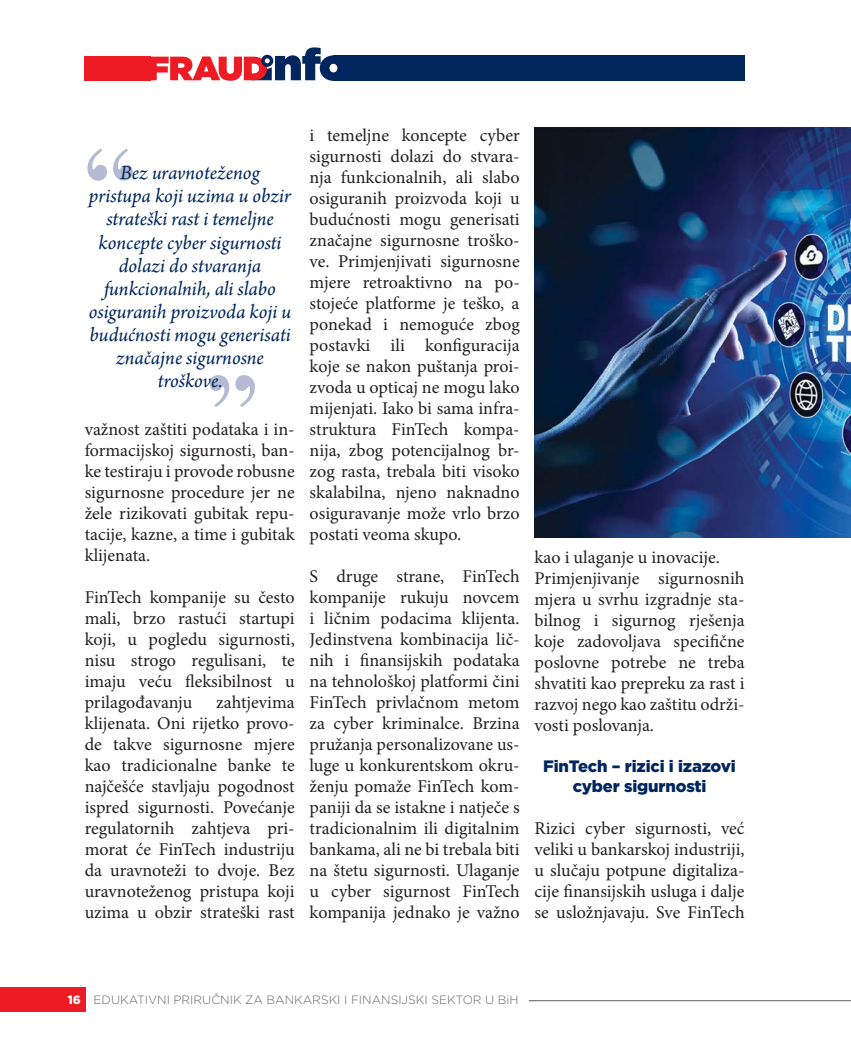
<style>
.page{position:relative;width:851px;height:1063px;background:#fff}
.page>*{position:absolute;margin:0;border:0;box-sizing:border-box;transform-origin:0 0}
.t1{font:700 98.7px "Bodoni BT";color:#b4bad2}
.t2{font:italic 21px/23.1px "Arno Pro";letter-spacing:-.005em;color:#00265d;text-align:center}
.t3{font:18px/21px "Minion Pro";color:#231f20;text-align:justify}
.t4{font:900 16.5px/19.8px "Gotham";letter-spacing:-.01em;color:#00265d;text-align:center}
.t5{font:300 12px "Gotham";color:#636466}
.s1{font-weight:900;color:#fff}
</style>
<div class="page">
<div style="left:85px;top:57px;width:66px;height:24px;background:#ed1c24"></div>
<div style="left:333px;top:55px;width:411px;height:26px;background:#00265d"></div>
<div style="left:0;top:987px;width:85px;height:24px;background:#ed1c24"></div>
<svg style="left:149px;top:47px;width:189px;height:34px"></svg>
<hr style="left:528px;top:1000px;width:322px;height:1px;background:#636466">
<img style="left:534px;top:128px;width:316px;height:409px">
<h1 class="t1" style="left:81px;top:121px;width:57px">“</h1>
<p class="t2" style="left:89px;top:162px;width:204px">Bez uravnoteženog pristupa koji uzima u obzir strateški rast i temeljne koncepte cyber sigurnosti dolazi do stvaranja funkcionalnih, ali slabo osiguranih proizvoda koji u budućnosti mogu generisati značajne sigurnosne troškove.</p>
<h1 class="t1" style="left:261px;top:435px;width:57px;rotate:-180deg">“</h1>
<p class="t3" style="left:85px;top:420px;width:212px">važnost zaštiti podataka i in&shy;formacijskoj sigurnosti, ban&shy;ke testiraju i provode robusne sigurnosne procedure jer ne žele rizikovati gubitak repu&shy;tacije, kazne, a time i gubitak klijenata.</p>
<p class="t3" style="left:85px;top:588px;width:211px">FinTech kompanije su često mali, brzo rastući startupi koji, u pogledu sigurnosti, nisu strogo regulisani, te imaju veću fleksibilnost u prilagođavanju</p>
<p class="t3" style="left:85px;top:693px;width:211px;text-indent:131px">zahtjevima klijenata. Oni rijetko provo&shy;de takve sigurnosne mjere kao tradicionalne banke te najčešće stavljaju pogodnost ispred sigurnosti. Povećanje regulatornih zahtjeva pri&shy;morat će FinTech industriju da uravnoteži to dvoje. Bez uravnoteženog pristupa koji uzima u obzir strateški rast</p>
<p class="t3" style="left:309px;top:126px;width:212px">i temeljne koncepte cyber sigurnosti dolazi do stvara&shy;nja funkcionalnih, ali slabo osiguranih proizvoda koji u budućnosti mogu generisati značajne sigurnosne troško&shy;ve. Primjenjivati sigurnosne mjere retroaktivno na po&shy;stojeće platforme je teško, a ponekad i nemoguće zbog postavki ili konfiguracija koje se nakon puštanja proi&shy;zvoda u opticaj ne mogu lako mijenjati. Iako bi sama infra&shy;struktura FinTech kompa&shy;nija, zbog potencijalnog br&shy;zog rasta, trebala biti visoko skalabilna, njeno naknadno osiguravanje može vrlo brzo postati veoma skupo.</p>
<p class="t3" style="left:309px;top:567px;width:211px">S druge strane, FinTech kompanije rukuju novcem i ličnim podacima klijenta.<br>Jedinstvena kombinacija lič&shy;nih i finansijskih podataka na tehnološkoj platformi čini FinTech privlačnom metom za cyber kriminalce. Brzina pružanja personalizovane us&shy;luge u konkurentskom okru&shy;ženju pomaže FinTech kom&shy;paniji da se istakne i natječe s tradicionalnim ili digitalnim bankama, ali ne bi trebala biti na štetu sigurnosti. Ulaganje u cyber sigurnost FinTech kompanija jednako je važno</p>
<p class="t3" style="left:534px;top:548px;width:211px;text-align:left">kao i ulaganje u inovacije.<br>Primjenjivanje sigurnosnih mjera u svrhu izgradnje sta&shy;bilnog i sigurnog rješenja koje zadovoljava specifične poslovne potrebe ne treba shvatiti kao prepreku za rast i razvoj nego kao zaštitu održi&shy;vosti poslovanja.</p>
<p class="t4" style="left:543px;top:757px;width:194px">FinTech – rizici i izazovi cyber sigurnosti</p>
<p class="t3" style="left:534px;top:819px;width:211px">Rizici cyber sigurnosti, već veliki u bankarskoj industriji, u slučaju potpune digitaliza&shy;cije finansijskih usluga i dalje se usložnjavaju. Sve FinTech</p>
<p class="t5" style="left:68px;top:996px;width:452px"><span class="s1">16</span> EDUKATIVNI PRIRUČNIK ZA BANKARSKI I FINANSIJSKI SEKTOR U BiH</p>
</div>
